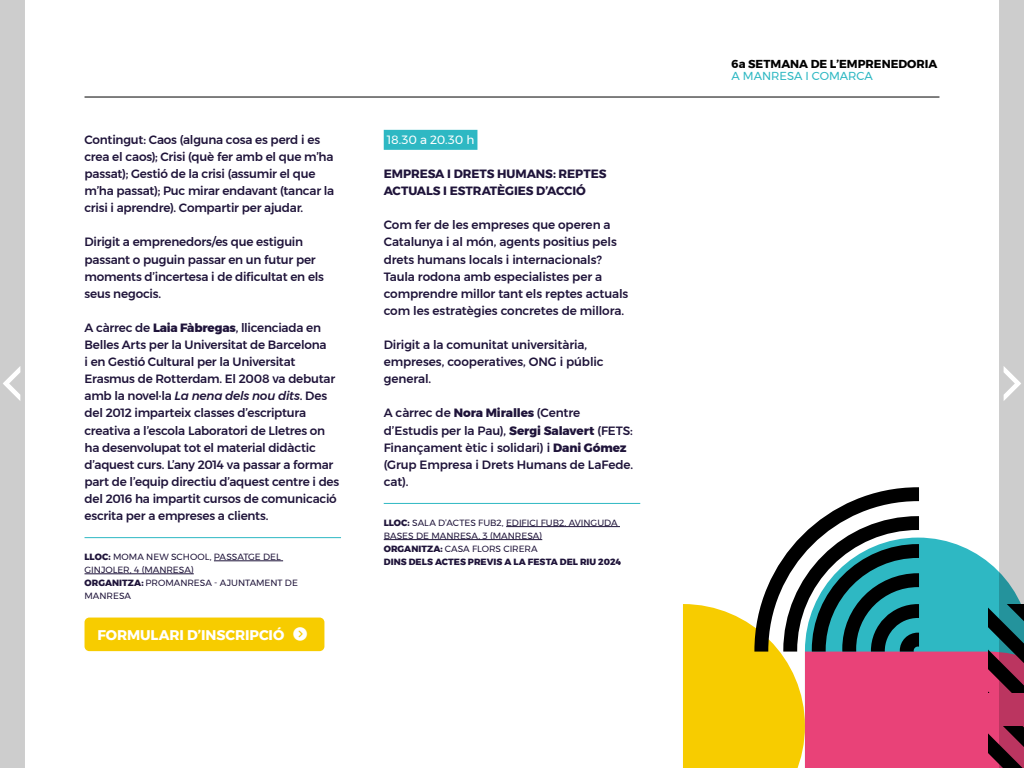
<style>
.page{position:relative;width:1024px;height:768px;background:#fff}
.page>*{position:absolute;margin:0;border:0;box-sizing:border-box;transform-origin:0 0}
.t1{font:700 14px "Montserrat";letter-spacing:-.005em;color:#fff}
.t2{font:500 12px/17.1px "Montserrat";letter-spacing:-.015em;color:#1f143a}
.t3{font:700 12px/17.1px "Montserrat";letter-spacing:-.005em;color:#1f143a}
.t4{font:12px "Montserrat";letter-spacing:-.02em;color:#fff}
.t5{font:700 11.5px "Montserrat";color:#000}
.t6{font:11.5px "Montserrat";color:#2eb8c3}
.t7{font:9px/13px "Montserrat";color:#1f143a}
.s1{font-weight:800}
.s2{font-style:italic}
</style>
<div class="page">
<hr style="left:85px;top:537px;width:256px;height:1px;background:#2eb8c3">
<hr style="left:214px;top:561px;width:69px;height:1px;background:#1f143a">
<hr style="left:85px;top:574px;width:109px;height:1px;background:#1f143a">
<div style="left:85px;top:618px;width:239px;height:33px;background:#f7cc00;border-radius:5px"></div>
<div style="left:384px;top:130px;width:93px;height:20px;background:#2eb8c3"></div>
<hr style="left:384px;top:503px;width:256px;height:1px;background:#2eb8c3">
<hr style="left:506px;top:526px;width:114px;height:1px;background:#1f143a">
<hr style="left:384px;top:539px;width:158px;height:1px;background:#1f143a">
<div style="left:0;top:0;width:25px;height:768px;background:#cdcdcd"></div>
<svg style="left:683px;top:0;width:341px;height:768px"></svg>
<hr style="left:85px;top:97px;width:854px;height:1px;background:#000">
<p class="t2" style="left:85px;top:131px;width:251px">Contingut: Caos (alguna cosa es perd i es crea el caos); Crisi (què fer amb el que m’ha passat); Gestió de la crisi (assumir el que m’ha passat); Puc mirar endavant (tancar la crisi i aprendre). Compartir per ajudar.</p>
<p class="t2" style="left:85px;top:234px;width:241px">Dirigit a emprenedors/es que estiguin passant o puguin passar en un futur per moments d’incertesa i de dificultat en els seus negocis.</p>
<p class="t2" style="left:85px;top:319px;width:256px">A càrrec de <span class="s1">Laia Fàbregas</span>, llicenciada en Belles Arts per la Universitat de Barcelona<br>i en Gestió Cultural per la Universitat Erasmus de Rotterdam. El 2008 va debutar amb la novel·la <span class="s2">La nena dels nou dits</span>. Des del 2012 imparteix classes d’escriptura creativa a l’escola Laboratori de Lletres on ha desenvolupat tot el material didàctic d’aquest curs. L’any 2014 va passar a formar part de l’equip directiu d’aquest centre i des del 2016 ha impartit cursos de comunicació escrita per a empreses a clients.</p>
<p class="t7" style="left:85px;top:550px;width:215px"><span class="s1">LLOC:</span> MOMA NEW SCHOOL, PASSATGE DEL<br>GINJOLER, 4 (MANRESA)<br><span class="s1">ORGANITZA:</span> PROMANRESA - AJUNTAMENT DE<br>MANRESA</p>
<p class="t1" style="left:97px;top:624px;width:211px">FORMULARI D’INSCRIPCIÓ ★★</p>
<p class="t4" style="left:387px;top:130px;width:89px">18.30 a 20.30 h</p>
<p class="t3" style="left:384px;top:165px;width:224px">EMPRESA I DRETS HUMANS: REPTES<br>ACTUALS I ESTRATÈGIES D’ACCIÓ</p>
<p class="t2" style="left:384px;top:216px;width:246px">Com fer de les empreses que operen a Catalunya i al món, agents positius pels drets humans locals i internacionals?<br>Taula rodona amb especialistes per a comprendre millor tant els reptes actuals com les estratègies concretes de millora.</p>
<p class="t2" style="left:384px;top:336px;width:221px">Dirigit a la comunitat universitària, empreses, cooperatives, ONG i públic general.</p>
<p class="t2" style="left:384px;top:405px;width:251px">A càrrec de <span class="s1">Nora Miralles</span> (Centre d’Estudis per la Pau), <span class="s1">Sergi Salavert</span> (FETS:<br>Finançament ètic i solidari) i <span class="s1">Dani Gómez </span>(Grup Empresa i Drets Humans de LaFede. cat).</p>
<p class="t7" style="left:384px;top:516px;width:239px"><span class="s1">LLOC:</span> SALA D’ACTES FUB2, EDIFICI FUB2. AVINGUDA BASES DE MANRESA, 3 (MANRESA)<br><span class="s1">ORGANITZA:</span> CASA FLORS CIRERA<br><span class="s1">DINS DELS ACTES PREVIS A LA FESTA DEL RIU 2024</span></p>
<p class="t5" style="left:731px;top:55px;width:208px">6a SETMANA DE L’EMPRENEDORIA</p>
<p class="t6" style="left:731px;top:67px;width:143px">A MANRESA I COMARCA</p>
</div>
